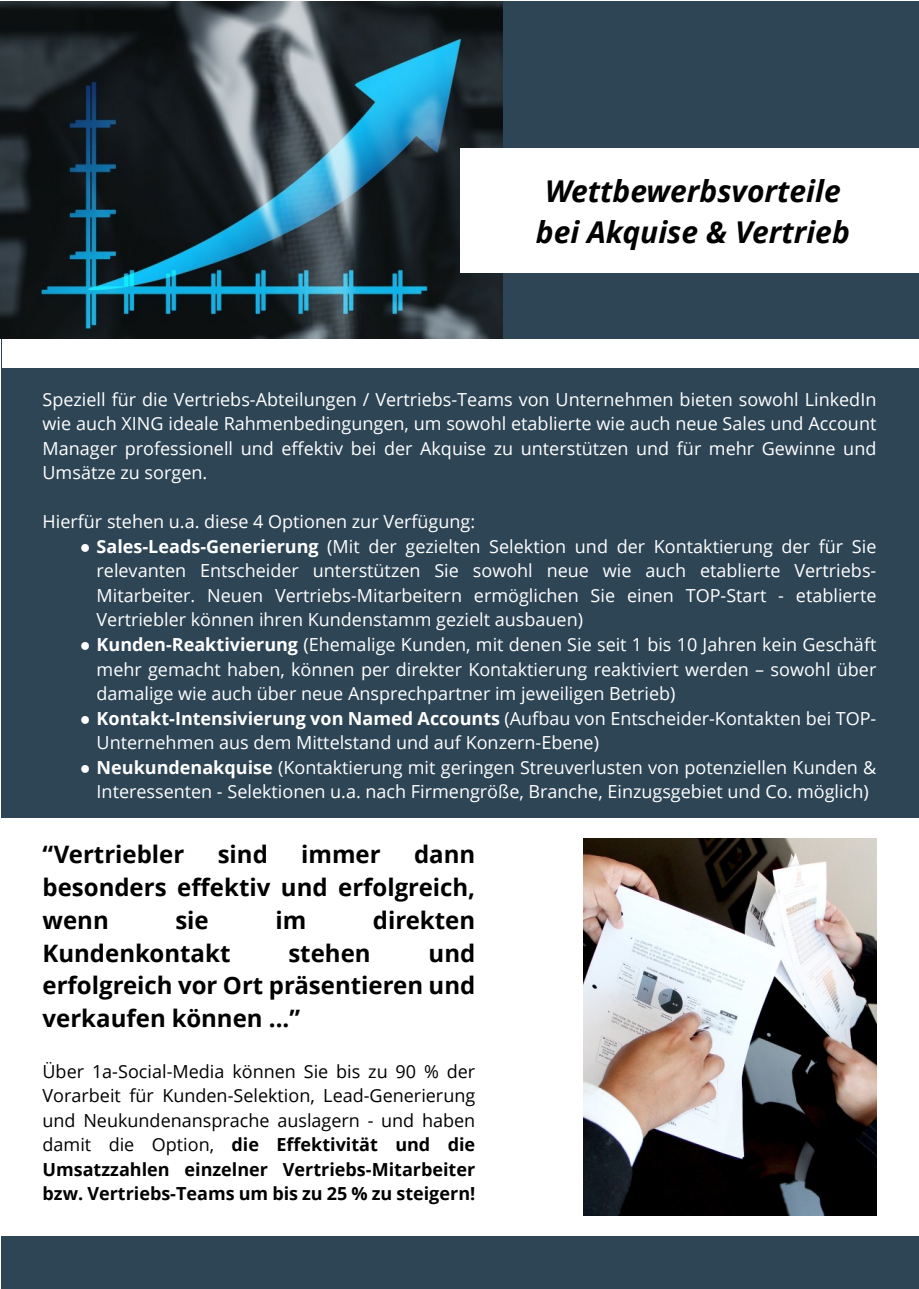
<style>
.page{position:relative;width:919px;height:1289px;background:#fff}
.page>*{position:absolute;margin:0;border:0;box-sizing:border-box;transform-origin:0 0}
.t1{font:italic 700 30px/41px "Open Sans";color:#000;text-align:center}
.t2{font:700 24px/32.7px "Open Sans";color:#000;text-align:justify}
.t3{font:18px/24.6px "Open Sans";color:#fff;text-align:justify}
.t4{font:18px/24.6px "Open Sans";color:#000;text-align:justify}
.s1{font-family:"Times New Roman"}
.s2{font-weight:700}
</style>
<div class="page">
<div style="left:2px;top:2px;width:916px;height:1286px;background:#2e4556"></div>
<img style="left:0;top:2px;width:503px;height:337px">
<div style="left:460px;top:149px;width:458px;height:124px;background:#fff"></div>
<div style="left:1px;top:818px;width:917px;height:417px;background:#fff"></div>
<div style="left:2px;top:339px;width:916px;height:28px;background:#fff"></div>
<img style="left:583px;top:838px;width:293px;height:377px">
<h1 class="t1" style="left:536px;top:174px;width:315px">Wettbewerbsvorteile bei Akquise &amp; Vertrieb</h1>
<p class="t3" style="left:43px;top:388px;width:835px">Speziell für die Vertriebs-Abteilungen / Vertriebs-Teams von Unternehmen bieten sowohl LinkedIn wie auch XING ideale Rahmenbedingungen, um sowohl etablierte wie auch neue Sales und Account Manager professionell und effektiv bei der Akquise zu unterstützen und für mehr Gewinne und Umsätze zu sorgen.</p>
<p class="t3" style="left:43px;top:511px;width:434px">Hierfür stehen u.a. diese 4 Optionen zur Verfügung:</p>
<p class="t3" style="left:97px;top:536px;width:781px;text-indent:-17px"><span class="s1">●</span> <span class="s2">Sales-Leads-Generierung</span> (Mit der gezielten Selektion und der Kontaktierung der für Sie relevanten Entscheider unterstützen Sie sowohl neue wie auch etablierte Vertriebs-Mitarbeiter. Neuen Vertriebs-Mitarbeitern ermöglichen Sie einen TOP-Start - etablierte Vertriebler können ihren Kundenstamm gezielt ausbauen)</p>
<p class="t3" style="left:97px;top:634px;width:781px;text-indent:-17px"><span class="s1">●</span> <span class="s2">Kunden-Reaktivierung</span> (Ehemalige Kunden, mit denen Sie seit 1 bis 10 Jahren kein Geschäft mehr gemacht haben, können per direkter Kontaktierung reaktiviert werden – sowohl über damalige wie auch über neue Ansprechpartner im jeweiligen Betrieb)</p>
<p class="t3" style="left:97px;top:707px;width:781px;text-indent:-17px"><span class="s1">●</span> <span class="s2">Kontakt-Intensivierung von Named Accounts</span> (Aufbau von Entscheider-Kontakten bei TOP-<br>Unternehmen aus dem Mittelstand und auf Konzern-Ebene)</p>
<p class="t3" style="left:80px;top:756px;width:798px;text-align:center"><span class="s1">●</span> <span class="s2">Neukundenakquise</span> (Kontaktierung mit geringen Streuverlusten von potenziellen Kunden &amp;<br>Interessenten - Selektionen u.a. nach Firmengröße, Branche, Einzugsgebiet und Co. möglich)</p>
<h2 class="t2" style="left:43px;top:840px;width:434px;text-indent:371px">dann besonders effektiv und erfolgreich, wenn</h2>
<h2 class="t2" style="left:43px;top:840px;width:143px">“Vertriebler</h2>
<h2 class="t2" style="left:218px;top:840px;width:52px">sind</h2>
<h2 class="t2" style="left:301px;top:840px;width:81px">immer</h2>
<h2 class="t2" style="left:175px;top:906px;width:35px">sie</h2>
<h2 class="t2" style="left:275px;top:906px;width:32px">im</h2>
<h2 class="t2" style="left:373px;top:906px;width:104px">direkten</h2>
<h2 class="t2" style="left:43px;top:938px;width:189px">Kundenkontakt</h2>
<h2 class="t2" style="left:288px;top:938px;width:84px">stehen</h2>
<h2 class="t2" style="left:43px;top:938px;width:434px;text-indent:386px">und erfolgreich vor Ort präsentieren und verkaufen können ...”</h2>
<p class="t4" style="left:43px;top:1060px;width:434px">Über 1a-Social-Media können Sie bis zu 90 % der Vorarbeit für Kunden-Selektion, Lead-Generierung und Neukundenansprache auslagern - und haben damit die Option, <span class="s2">die Effektivität und die Umsatzzahlen einzelner Vertriebs-Mitarbeiter bzw. Vertriebs-Teams um bis zu 25 % zu steigern!</span></p>
</div>
